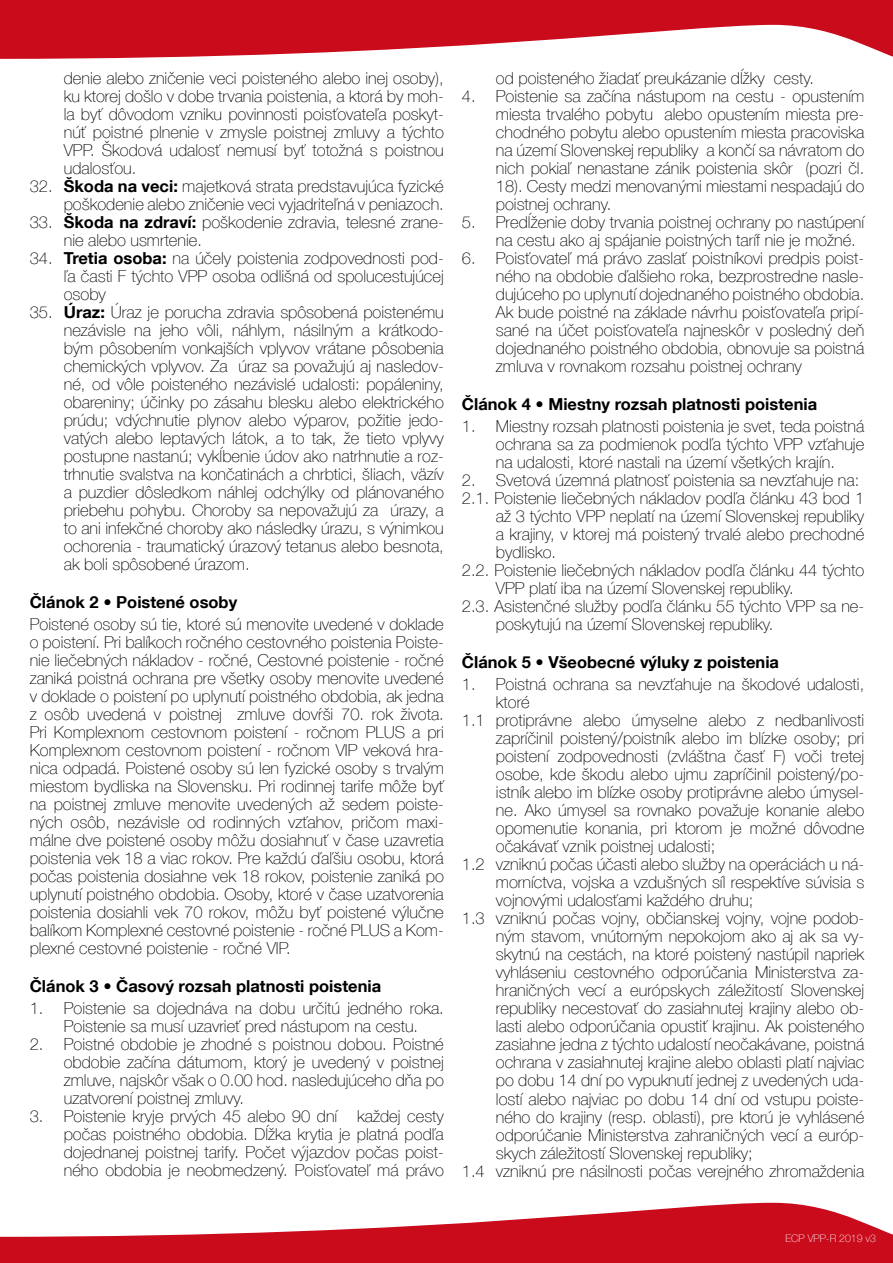
<style>
.page{position:relative;width:893px;height:1263px;background:#fff}
.page>*{position:absolute;margin:0;border:0;box-sizing:border-box;transform-origin:0 0}
.t1{font:100 16.5px/18px "Helvetica Neue LT Com";color:#000;text-align:justify}
.t2{font:700 16.5px "Helvetica Neue LT Com";color:#000}
.t3{font:100 10.5px "Helvetica Neue LT Com";color:#fff}
.s1{font-weight:700}
</style>
<div class="page">
<svg style="left:0;top:0;width:893px;height:59px;fill:#c90b1c"></svg>
<svg style="left:0;top:1202px;width:893px;height:61px;fill:#c90b1c"></svg>
<p class="t1" style="left:64px;top:69px;width:382px">denie alebo zničenie veci poisteného alebo inej osoby), ku ktorej došlo v dobe trvania poistenia, a ktorá by moh&shy;la byť dôvodom vzniku povinnosti poisťovateľa poskyt&shy;núť poistné plnenie v zmysle poistnej zmluvy a týchto VPP. Škodová udalosť nemusí byť totožná s poistnou udalosťou.</p>
<p class="t1" style="left:30px;top:177px;width:416px;text-align:right">32. <span class="s1">Škoda na veci:</span> majetková strata predstavujúca fyzické poškodenie alebo zničenie veci vyjadriteľná v peniazoch.</p>
<p class="t1" style="left:64px;top:213px;width:382px;text-indent:-34px">33. <span class="s1">Škoda na zdraví:</span> poškodenie zdravia, telesné zrane&shy;nie alebo usmrtenie.</p>
<p class="t1" style="left:64px;top:249px;width:382px;text-indent:-34px">34. <span class="s1">Tretia osoba:</span> na účely poistenia zodpovednosti pod&shy;ľa časti F týchto VPP osoba odlišná od spolucestujúcej osoby</p>
<p class="t1" style="left:64px;top:303px;width:382px;text-indent:-34px">35. <span class="s1">Úraz:</span> Úraz je porucha zdravia spôsobená poistenému nezávisle na jeho vôli, náhlym, násilným a krátkodo&shy;bým pôsobením vonkajších vplyvov vrátane pôsobenia chemických vplyvov. Za úraz sa považujú aj nasledov&shy;né, od vôle poisteného nezávislé udalosti: popáleniny, obareniny; účinky po zásahu blesku alebo elektrického prúdu; vdýchnutie plynov alebo výparov, požitie jedo&shy;vatých alebo leptavých látok, a to tak, že tieto vplyvy postupne nastanú; vykĺbenie údov ako natrhnutie a roz&shy;trhnutie svalstva na končatinách a chrbtici, šliach, väzív a puzdier dôsledkom náhlej odchýlky od plánovaného priebehu pohybu. Choroby sa nepovažujú za úrazy, a to ani infekčné choroby ako následky úrazu, s výnimkou ochorenia - traumatický úrazový tetanus alebo besnota, ak boli spôsobené úrazom.</p>
<p class="t2" style="left:30px;top:592px;width:209px">Článok 2 • Poistené osoby</p>
<p class="t1" style="left:30px;top:615px;width:416px">Poistené osoby sú tie, ktoré sú menovite uvedené v doklade o poistení. Pri balíkoch ročného cestovného poistenia Poiste&shy;nie liečebných nákladov - ročné, Cestovné poistenie - ročné zaniká poistná ochrana pre všetky osoby menovite uvedené v doklade o poistení po uplynutí poistného obdobia, ak jedna z osôb uvedená v poistnej zmluve dovŕši 70. rok života.<br>Pri Komplexnom cestovnom poistení - ročnom PLUS a pri Komplexnom cestovnom poistení - ročnom VIP veková hra&shy;nica odpadá. Poistené osoby sú len fyzické osoby s trvalým miestom bydliska na Slovensku. Pri rodinnej tarife môže byť na poistnej zmluve menovite uvedených až sedem poiste&shy;ných osôb, nezávisle od rodinných vzťahov, pričom maxi&shy;málne dve poistené osoby môžu dosiahnuť v čase uzavretia poistenia vek 18 a viac rokov. Pre každú ďaľšiu osobu, ktorá počas poistenia dosiahne vek 18 rokov, poistenie zaniká po uplynutí poistného obdobia. Osoby, ktoré v čase uzatvorenia poistenia dosiahli vek 70 rokov, môžu byť poistené výlučne balíkom Komplexné cestovné poistenie - ročné PLUS a Kom&shy;plexné cestovné poistenie - ročné VIP.</p>
<p class="t2" style="left:30px;top:976px;width:353px">Článok 3 • Časový rozsah platnosti poistenia</p>
<p class="t1" style="left:30px;top:999px;width:416px;text-align:center">1. Poistenie sa dojednáva na dobu určitú jedného roka.<br>Poistenie sa musí uzavrieť pred nástupom na cestu.</p>
<p class="t1" style="left:64px;top:1035px;width:382px;text-indent:-34px">2. Poistné obdobie je zhodné s poistnou dobou. Poistné obdobie začína dátumom, ktorý je uvedený v poistnej zmluve, najskôr však o 0.00 hod. nasledujúceho dňa po uzatvorení poistnej zmluvy.</p>
<p class="t1" style="left:64px;top:1107px;width:382px;text-indent:-34px">3. Poistenie kryje prvých 45 alebo 90 dní každej cesty počas poistného obdobia. Dĺžka krytia je platná podľa dojednanej poistnej tarify. Počet výjazdov počas poist&shy;ného obdobia je neobmedzený. Poisťovateľ má právo</p>
<p class="t1" style="left:496px;top:69px;width:320px">od poisteného žiadať preukázanie dĺžky cesty.</p>
<p class="t1" style="left:496px;top:87px;width:370px;text-indent:-34px">4. Poistenie sa začína nástupom na cestu - opustením miesta trvalého pobytu alebo opustením miesta pre&shy;chodného pobytu alebo opustením miesta pracoviska na území Slovenskej republiky a končí sa návratom do nich pokiaľ nenastane zánik poistenia skôr (pozri čl.<br>18). Cesty medzi menovanými miestami nespadajú do poistnej ochrany.</p>
<p class="t1" style="left:496px;top:213px;width:370px;text-indent:-34px">5. Predĺženie doby trvania poistnej ochrany po nastúpení na cestu ako aj spájanie poistných taríf nie je možné.</p>
<p class="t1" style="left:496px;top:249px;width:370px;text-indent:-34px">6. Poisťovateľ má právo zaslať poistníkovi predpis poist&shy;ného na obdobie ďalšieho roka, bezprostredne nasle&shy;dujúceho po uplynutí dojednaného poistného obdobia.<br>Ak bude poistné na základe návrhu poisťovateľa pripí&shy;sané na účet poisťovateľa najneskôr v posledný deň dojednaného poistného obdobia, obnovuje sa poistná zmluva v rovnakom rozsahu poistnej ochrany</p>
<p class="t2" style="left:462px;top:394px;width:357px">Článok 4 • Miestny rozsah platnosti poistenia</p>
<p class="t1" style="left:496px;top:417px;width:370px;text-indent:-34px">1. Miestny rozsah platnosti poistenia je svet, teda poistná ochrana sa za podmienok podľa týchto VPP vzťahuje na udalosti, ktoré nastali na území všetkých krajín.</p>
<p class="t1" style="left:462px;top:471px;width:399px">2. Svetová územná platnosť poistenia sa nevzťahuje na:</p>
<p class="t1" style="left:462px;top:489px;width:404px">2.1. Poistenie liečebných nákladov podľa článku 43 bod 1</p>
<p class="t1" style="left:496px;top:507px;width:370px">až 3 týchto VPP neplatí na území Slovenskej republiky</p>
<p class="t1" style="left:496px;top:525px;width:370px">a krajiny, v ktorej má poistený trvalé alebo prechodné</p>
<p class="t1" style="left:496px;top:543px;width:62px">bydlisko.</p>
<p class="t1" style="left:462px;top:561px;width:404px">2.2. Poistenie liečebných nákladov podľa článku 44 týchto</p>
<p class="t1" style="left:496px;top:579px;width:299px">VPP platí iba na území Slovenskej republiky.</p>
<p class="t1" style="left:462px;top:597px;width:404px">2.3. Asistenčné služby podľa článku 55 týchto VPP sa ne-</p>
<p class="t1" style="left:496px;top:615px;width:279px">poskytujú na území Slovenskej republiky.</p>
<p class="t2" style="left:462px;top:652px;width:319px">Článok 5 • Všeobecné výluky z poistenia</p>
<p class="t1" style="left:462px;top:675px;width:404px">1. Poistná ochrana sa nevzťahuje na škodové udalosti,</p>
<p class="t1" style="left:496px;top:693px;width:35px">ktoré</p>
<p class="t1" style="left:462px;top:711px;width:404px">1.1 protiprávne alebo úmyselne alebo z nedbanlivosti</p>
<p class="t1" style="left:496px;top:729px;width:370px">zapríčinil poistený/poistník alebo im blízke osoby; pri</p>
<p class="t1" style="left:496px;top:747px;width:370px">poistení zodpovednosti (zvláštna časť F) voči tretej</p>
<p class="t1" style="left:496px;top:765px;width:370px">osobe, kde škodu alebo ujmu zapríčinil poistený/po-</p>
<p class="t1" style="left:496px;top:783px;width:370px">istník alebo im blízke osoby protiprávne alebo úmysel-</p>
<p class="t1" style="left:496px;top:801px;width:370px">ne. Ako úmysel sa rovnako považuje konanie alebo</p>
<p class="t1" style="left:496px;top:819px;width:370px">opomenutie konania, pri ktorom je možné dôvodne</p>
<p class="t1" style="left:496px;top:837px;width:221px">očakávať vznik poistnej udalosti;</p>
<p class="t1" style="left:462px;top:855px;width:404px">1.2 vzniknú počas účasti alebo služby na operáciách u ná-</p>
<p class="t1" style="left:496px;top:873px;width:370px">morníctva, vojska a vzdušných síl respektíve súvisia s</p>
<p class="t1" style="left:496px;top:891px;width:259px">vojnovými udalosťami každého druhu;</p>
<p class="t1" style="left:462px;top:909px;width:404px">1.3 vzniknú počas vojny, občianskej vojny, vojne podob-</p>
<p class="t1" style="left:496px;top:927px;width:370px">ným stavom, vnútorným nepokojom ako aj ak sa vy-</p>
<p class="t1" style="left:496px;top:945px;width:370px">skytnú na cestách, na ktoré poistený nastúpil napriek</p>
<p class="t1" style="left:496px;top:963px;width:370px">vyhláseniu cestovného odporúčania Ministerstva za-</p>
<p class="t1" style="left:496px;top:981px;width:370px">hraničných vecí a európskych záležitostí Slovenskej</p>
<p class="t1" style="left:496px;top:999px;width:370px">republiky necestovať do zasiahnutej krajiny alebo ob-</p>
<p class="t1" style="left:496px;top:1017px;width:370px">lasti alebo odporúčania opustiť krajinu. Ak poisteného</p>
<p class="t1" style="left:496px;top:1035px;width:370px">zasiahne jedna z týchto udalostí neočakávane, poistná</p>
<p class="t1" style="left:496px;top:1053px;width:370px">ochrana v zasiahnutej krajine alebo oblasti platí najviac</p>
<p class="t1" style="left:496px;top:1071px;width:370px">po dobu 14 dní po vypuknutí jednej z uvedených uda-</p>
<p class="t1" style="left:496px;top:1089px;width:370px">lostí alebo najviac po dobu 14 dní od vstupu poiste-</p>
<p class="t1" style="left:496px;top:1107px;width:370px">ného do krajiny (resp. oblasti), pre ktorú je vyhlásené</p>
<p class="t1" style="left:496px;top:1125px;width:370px">odporúčanie Ministerstva zahraničných vecí a európ-</p>
<p class="t1" style="left:496px;top:1143px;width:258px">skych záležitostí Slovenskej republiky;</p>
<p class="t1" style="left:462px;top:1161px;width:404px">1.4 vzniknú pre násilnosti počas verejného zhromaždenia</p>
<p class="t3" style="left:785px;top:1232px;width:92px">ECP VPP-R 2019 v3</p>
</div>
